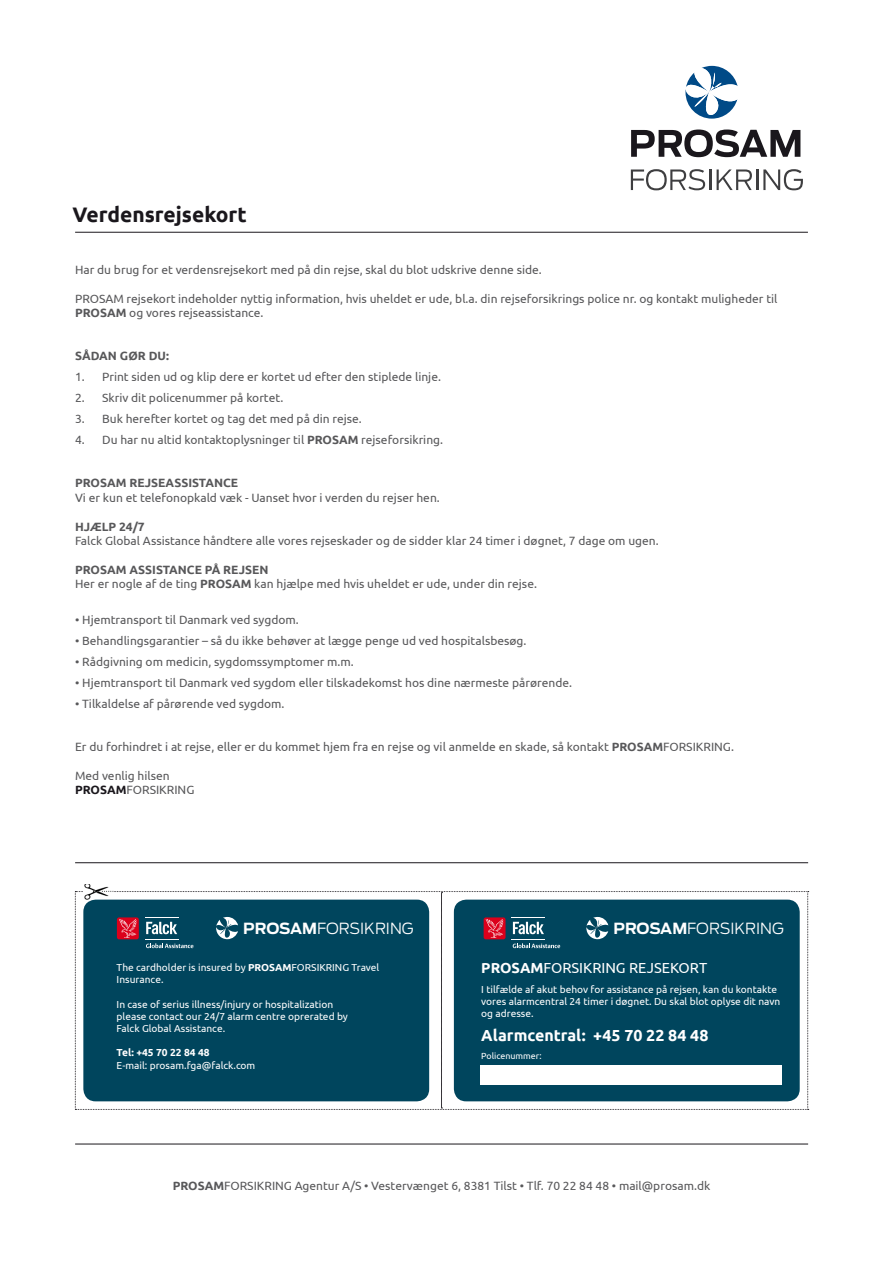
<style>
.page{position:relative;width:893px;height:1263px;background:#fff}
.page>*{position:absolute;margin:0;border:0;box-sizing:border-box;transform-origin:0 0}
.t1{font:700 21px "Ubuntu";letter-spacing:-.005em;color:#1a171c}
.t2{font:700 15.9px "Ubuntu";color:#fff}
.t3{font:300 15.3px "Antenna";color:#fff}
.t4{font:14.55px "Ubuntu";color:#fff}
.t5{font:12px/14.4px "Ubuntu";color:#58585a}
.t6{font:700 12px "Ubuntu";color:#58585a}
.t7{font:10.2px/12.1px "Ubuntu";color:#fff}
.t8{font:700 10.2px "Ubuntu";color:#fff}
.t9{font:8.85px "Ubuntu";color:#fff}
.s1{font-weight:700}
.s2{font-weight:700;color:#1a171c}
</style>
<div class="page">
<svg style="left:631px;top:169px;width:74px;height:21px"></svg>
<hr style="left:709px;top:169px;width:2px;height:21px;background:#3e3e40">
<svg style="left:717px;top:169px;width:35px;height:21px"></svg>
<hr style="left:756px;top:169px;width:2px;height:21px;background:#3e3e40">
<svg style="left:763px;top:169px;width:40px;height:21px"></svg>
<svg style="left:631px;top:66px;width:169px;height:91px"></svg>
<hr style="left:75px;top:232px;width:733px;height:1px;background:#1a171c">
<hr style="left:75px;top:862px;width:733px;height:1px;background:#1a171c">
<hr style="left:75px;top:1144px;width:733px;height:1px;background:#1a171c">
<img style="left:84px;top:884px;width:29px;height:7px">
<svg style="left:75px;top:891px;width:734px;height:219px;background:#255e72"></svg>
<div style="left:481px;top:1065px;width:301px;height:20px;background:#fff"></div>
<h1 class="t1" style="left:72px;top:202px;width:176px">VERDENSREJSEKORT</h1>
<p class="t5" style="left:75px;top:262px;width:468px">Har du brug for et verdensrejsekort med på din rejse, skal du blot udskrive denne side.</p>
<p class="t5" style="left:75px;top:291px;width:704px">PROSAM rejsekort indeholder nyttig information, hvis uheldet er ude, bl.a. din rejseforsikrings police nr. og kontakt muligheder til<br><span class="s1">PROSAM</span> og vores rejseassistance.</p>
<p class="t6" style="left:75px;top:349px;width:95px">SÅDAN GØR DU:</p>
<p class="t5" style="left:75px;top:369px;width:367px">1. Print siden ud og klip dere er kortet ud efter den stiplede linje.</p>
<p class="t5" style="left:75px;top:390px;width:210px">2. Skriv dit policenummer på kortet.</p>
<p class="t5" style="left:75px;top:411px;width:288px">3. Buk herefter kortet og tag det med på din rejse.</p>
<p class="t5" style="left:75px;top:432px;width:369px">4. Du har nu altid kontaktoplysninger til <span class="s1">PROSAM</span> rejseforsikring.</p>
<p class="t6" style="left:75px;top:476px;width:99px">PROSAM REJSEASS</p>
<p class="t6" style="left:188px;top:476px;width:51px">ISTANCE</p>
<p class="t5" style="left:75px;top:490px;width:366px">Vi er kun et telefonopkald væk - Uanset hvor i verden du rejser hen.</p>
<p class="t6" style="left:75px;top:519px;width:71px">HJÆLP 24/7</p>
<p class="t5" style="left:75px;top:533px;width:585px">Falck Global Assistance håndtere alle vores rejseskader og de sidder klar 24 timer i døgnet, 7 dage om ugen.</p>
<p class="t6" style="left:75px;top:562px;width:112px">PROSAM ASSI STANCE</p>
<p class="t5" style="left:75px;top:562px;width:463px;text-indent:130px"><span class="s1">PÅ REJSEN<br></span>Her er nogle af de ting <span class="s1">PROSAM</span> kan hjælpe med hvis uheldet er ude, under din rejse.</p>
<p class="t5" style="left:75px;top:612px;width:225px">• Hjemtransport til Danmark ved sygdom.</p>
<p class="t5" style="left:75px;top:633px;width:453px">• Behandlingsgarantier – så du ikke behøver at lægge penge ud ved hospitalsbesøg.</p>
<p class="t5" style="left:75px;top:654px;width:280px">• Rådgivning om medicin, sygdomssymptomer m.m.</p>
<p class="t5" style="left:75px;top:675px;width:498px">• Hjemtransport til Danmark ved sygdom eller tilskadekomst hos dine nærmeste pårørende.</p>
<p class="t5" style="left:75px;top:696px;width:211px">• Tilkaldelse af pårørende ved sygdom.</p>
<p class="t5" style="left:75px;top:739px;width:660px">Er du forhindret i at rejse, eller er du kommet hjem fra en rejse og vil anmelde en skade, så kontakt <span class="s1">PROSAM</span>FORSIKRING.</p>
<p class="t5" style="left:75px;top:768px;width:121px">Med venlig hilsen<br><span class="s2">PROSAM</span>FORSIKRING</p>
<p class="t3" style="left:243px;top:920px;width:172px"><span class="s1">PROSAM</span>FORSIKRING</p>
<p class="t3" style="left:613px;top:920px;width:172px"><span class="s1">PROSAM</span>FORSIKRING</p>
<p class="t7" style="left:117px;top:961px;width:264px">The cardholder is insured by <span class="s1">PROSAM</span> FORSIKRING Travel<br>Insurance.</p>
<p class="t7" style="left:117px;top:998px;width:233px">In case of serius illness/injury or hospitalization please contact our 24/7 alarm centre oprerated by<br>Falck Global Assistance.</p>
<p class="t8" style="left:117px;top:1047px;width:95px">TEL: +45 70 22 84 48</p>
<p class="t7" style="left:117px;top:1059px;width:140px">E-mail: prosam.fga@falck.com</p>
<p class="t4" style="left:481px;top:959px;width:183px"><span class="s1">PROSAM</span> FORSIKRING Rejsekort</p>
<p class="t7" style="left:481px;top:982px;width:300px">I tilfælde af akut behov for assistance på rejsen, kan du kontakte vores alarmcentral 24 timer i døgnet. Du skal blot oplyse dit navn og adresse.</p>
<h2 class="t2" style="left:481px;top:1025px;width:229px">ALARMCENTRAL: +45 70 22 84 48</h2>
<p class="t9" style="left:481px;top:1051px;width:62px">Policenummer:</p>
<p class="t5" style="left:173px;top:1178px;width:539px"><span class="s1">PROSAM</span>FORSIKRING Agentur A/S • Vestervænget 6, 8381 Tilst • Tlf. 70 22 84 48 • mail@prosam.dk</p>
</div>
